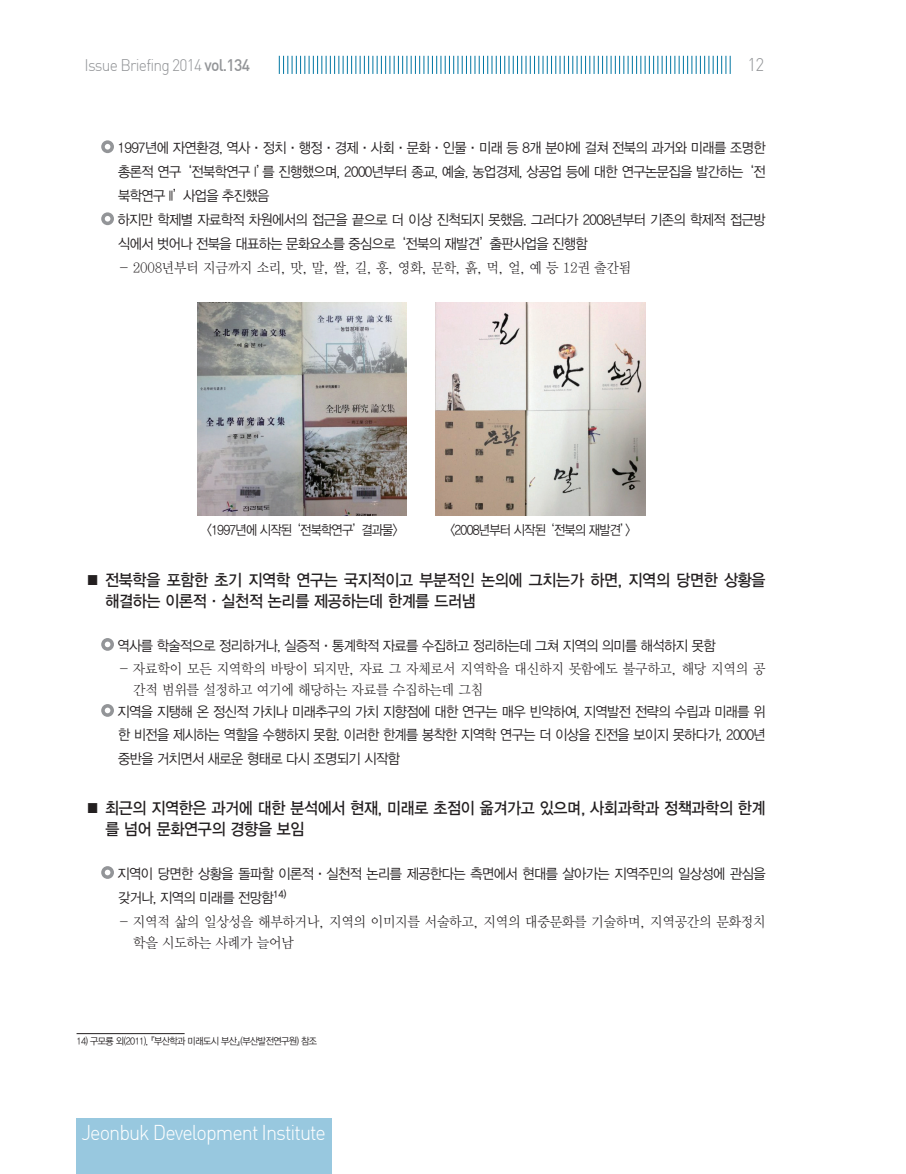
<style>
.page{position:relative;width:906px;height:1174px;background:#fff}
.page>*{position:absolute;margin:0;border:0;box-sizing:border-box;transform-origin:0 0}
.t1{font:21px "Dinlig";letter-spacing:-.05em;color:#fff;scale:.95 1}
.t2{font:18px "Dinlig";color:#939598;scale:.95 1}
.t3{font:16.5px/21px "YDIYGO330";letter-spacing:-.015em;color:#231f20;scale:.92 1}
.t4{font:16.5px "Dinlig";letter-spacing:-.05em;color:#939598;scale:.95 1}
.t5{font:14.25px/23.9px "YDIYGO320";letter-spacing:-.04em;color:#231f20;scale:.93 1}
.t6{font:14.25px/21px "YDIY Mj O320";letter-spacing:-.015em;color:#231f20;scale:.93 1}
.t7{font:13.5px "YDIYGO320";letter-spacing:-.06em;color:#231f20;scale:.9 1}
.t8{font:9.75px "YDIYGO320";letter-spacing:-.06em;color:#231f20;scale:.92 1}
.s1{font-family:"Dinmed"}
.s2{font-family:"YDIYGO140 KS Cpc EUC H"}
</style>
<div class="page">
<svg style="left:101px;top:140px;width:13px;height:13px"></svg>
<svg style="left:101px;top:212px;width:13px;height:13px"></svg>
<img style="left:197px;top:302px;width:210px;height:213px">
<img style="left:435px;top:302px;width:210px;height:213px">
<svg style="left:101px;top:638px;width:13px;height:13px"></svg>
<svg style="left:101px;top:704px;width:13px;height:13px"></svg>
<svg style="left:101px;top:866px;width:13px;height:13px"></svg>
<hr style="left:77px;top:1033px;width:108px;height:1px;background:#231f20">
<div style="left:77px;top:1118px;width:255px;height:56px;background:#98c8df"></div>
<svg style="left:279px;top:56px;width:452px;height:18px"></svg>
<p class="t4" style="left:84px;top:55px;width:176px">Issue Briefing 2014 <span class="s1">vol.134</span></p>
<p class="t2" style="left:747px;top:54px;width:19px">12</p>
<p class="t5" style="left:118px;top:136px;width:698px">1997년에 자연환경, 역사<span class="s2">·</span>정치<span class="s2">·</span>행정<span class="s2">·</span>경제<span class="s2">·</span>사회<span class="s2">·</span>문화<span class="s2">·</span>인물<span class="s2">·</span>미래 등 8개 분야에 걸쳐 전북의 과거와 미래를 조명한 총론적 연구 ‘전북학연구 I’를 진행했으며, 2000년부터 종교, 예술, 농업경제, 상공업 등에 대한 연구논문집을 발간하는 ‘전 북학연구 II’사업을 추진했음<br>하지만 학제별 자료학적 차원에서의 접근을 끝으로 더 이상 진척되지 못했음. 그러다가 2008년부터 기존의 학제적 접근방 식에서 벗어나 전북을 대표하는 문화요소를 중심으로 ‘전북의 재발견’출판사업을 진행함</p>
<p class="t6" style="left:119px;top:257px;width:552px">- 2008년부터 지금까지 소리, 맛, 말, 쌀, 길, 흥, 영화, 문학, 흙, 먹, 얼, 예 등 12권 출간됨</p>
<p class="t7" style="left:207px;top:522px;width:214px">&lt;1997년에 시작된 ‘전북학연구’결과물&gt;</p>
<p class="t7" style="left:450px;top:522px;width:204px">&lt;2008년부터 시작된 ‘전북의 재발견’&gt;</p>
<p class="t3" style="left:105px;top:570px;width:719px;text-indent:-20px">■ 전북학을 포함한 초기 지역학 연구는 국지적이고 부분적인 논의에 그치는가 하면, 지역의 당면한 상황을 해결하는 이론적<span class="s2">·</span>실천적 논리를 제공하는데 한계를 드러냄</p>
<p class="t5" style="left:118px;top:634px;width:644px">역사를 학술적으로 정리하거나, 실증적<span class="s2">·</span>통계학적 자료를 수집하고 정리하는데 그쳐 지역의 의미를 해석하지 못함</p>
<p class="t6" style="left:133px;top:658px;width:681px;text-indent:-14px">- 자료학이 모든 지역학의 바탕이 되지만, 자료 그 자체로서 지역학을 대신하지 못함에도 불구하고, 해당 지역의 공 간적 범위를 설정하고 여기에 해당하는 자료를 수집하는데 그침</p>
<p class="t5" style="left:118px;top:700px;width:698px;text-align:justify">지역을 지탱해 온 정신적 가치나 미래추구의 가치 지향점에 대한 연구는 매우 빈약하여, 지역발전 전략의 수립과 미래를 위 한 비전을 제시하는 역할을 수행하지 못함. 이러한 한계를 봉착한 지역학 연구는 더 이상을 진전을 보이지 못하다가, 2000년 중반을 거치면서 새로운 형태로 다시 조명되기 시작함</p>
<p class="t3" style="left:105px;top:798px;width:719px;text-indent:-20px">■ 최근의 지역한은 과거에 대한 분석에서 현재, 미래로 초점이 옮겨가고 있으며, 사회과학과 정책과학의 한계 를 넘어 문화연구의 경향을 보임</p>
<p class="t5" style="left:118px;top:862px;width:698px">지역이 당면한 상황을 돌파할 이론적<span class="s2">·</span>실천적 논리를 제공한다는 측면에서 현대를 살아가는 지역주민의 일상성에 관심을 갖거나, 지역의 미래를 전망함<sup>14)</sup></p>
<p class="t6" style="left:133px;top:910px;width:681px;text-indent:-14px">- 지역적 삶의 일상성을 해부하거나, 지역의 이미지를 서술하고, 지역의 대중문화를 기술하며, 지역공간의 문화정치 학을 시도하는 사례가 늘어남</p>
<p class="t8" style="left:77px;top:1036px;width:263px">14) 구모룡 외(2011), 『부산학과 미래도시 부산』(부산발전연구원) 참조</p>
<h1 class="t1" style="left:81px;top:1119px;width:259px">Jeonbuk Development Institute</h1>
</div>
